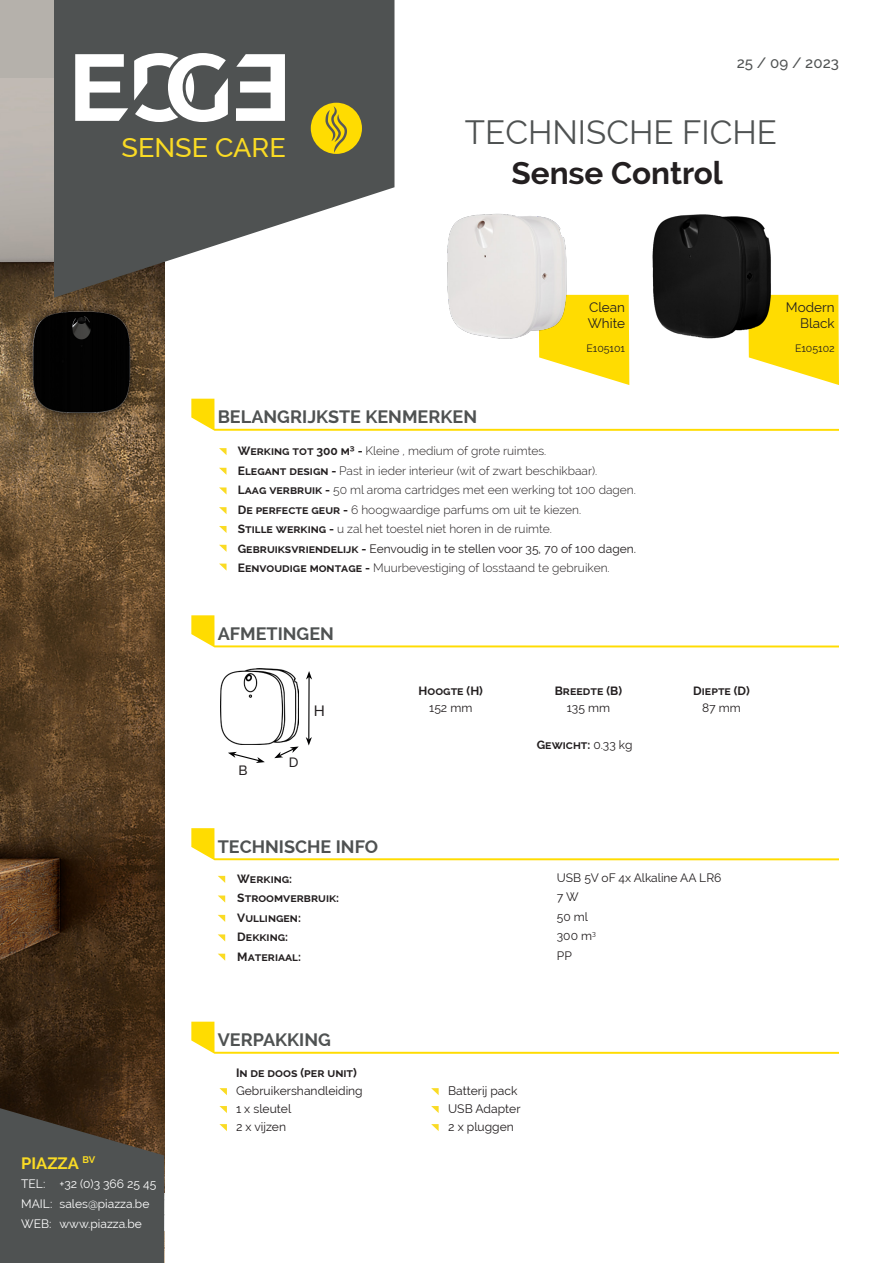
<style>
.page{position:relative;width:893px;height:1263px;background:#fff}
.page>*{position:absolute;margin:0;border:0;box-sizing:border-box;transform-origin:0 0}
.t1{font:33px "Raleway";color:#4f5252}
.t2{font:700 31.5px "Raleway";color:#231f20}
.t3{font:500 27px "Raleway";color:#fadb24}
.t4{font:700 18px "Raleway";color:#4f5252}
.t5{font:700 16.5px "Raleway";color:#fadb24}
.t6{font:500 15px "Raleway";color:#4f5252}
.t7{font:500 15px "Raleway";color:#231f20}
.t8{font:13.5px "Raleway";color:#231f20}
.t9{font:500 13.5px "Raleway";color:#231f20}
.t10{font:12.15px "Raleway";color:#231f20}
.t11{font:700 12.15px "Raleway";color:#231f20}
.t12{font:300 12px "Raleway";color:#231f20}
.t13{font:12px "Raleway";color:#231f20}
.t14{font:700 12px "Raleway";color:#231f20}
.t15{font:12px "Raleway";color:#fff}
.t16{font:10.5px "Raleway";color:#231f20}
.s1{font-weight:700}
.s2{font-weight:400}
</style>
<div class="page">
<svg style="left:191px;top:399px;width:648px;height:32px"></svg>
<svg style="left:219px;top:448px;width:8px;height:7px"></svg>
<svg style="left:219px;top:487px;width:8px;height:7px"></svg>
<svg style="left:219px;top:507px;width:8px;height:7px"></svg>
<svg style="left:219px;top:526px;width:8px;height:7px"></svg>
<svg style="left:219px;top:545px;width:8px;height:7px"></svg>
<svg style="left:219px;top:564px;width:8px;height:7px"></svg>
<svg style="left:191px;top:615px;width:648px;height:32px"></svg>
<svg style="left:191px;top:828px;width:648px;height:32px"></svg>
<svg style="left:191px;top:1022px;width:648px;height:32px"></svg>
<img style="left:220px;top:668px;width:78px;height:77px">
<svg style="left:228px;top:752px;width:37px;height:11px"></svg>
<svg style="left:274px;top:746px;width:25px;height:12px"></svg>
<hr style="left:308px;top:677px;width:2px;height:62px;background:#000001">
<svg style="left:306px;top:671px;width:6px;height:8px"></svg>
<svg style="left:306px;top:737px;width:6px;height:8px"></svg>
<svg style="left:218px;top:876px;width:7px;height:7px"></svg>
<svg style="left:218px;top:895px;width:7px;height:7px"></svg>
<svg style="left:218px;top:915px;width:7px;height:7px"></svg>
<svg style="left:218px;top:934px;width:7px;height:7px"></svg>
<svg style="left:218px;top:954px;width:7px;height:7px"></svg>
<svg style="left:219px;top:468px;width:7px;height:7px"></svg>
<svg style="left:219px;top:1088px;width:8px;height:7px"></svg>
<svg style="left:431px;top:1088px;width:8px;height:7px"></svg>
<svg style="left:219px;top:1106px;width:8px;height:7px"></svg>
<svg style="left:431px;top:1106px;width:8px;height:7px"></svg>
<svg style="left:219px;top:1124px;width:8px;height:7px"></svg>
<svg style="left:431px;top:1124px;width:8px;height:7px"></svg>
<div style="left:0;top:0;width:164px;height:1263px;background:#b5b1ab"></div>
<img style="left:0;top:79px;width:164px;height:1029px">
<svg style="left:54px;top:0;width:340px;height:298px;fill:#4f5252"></svg>
<svg style="left:75px;top:53px;width:210px;height:69px"></svg>
<div style="left:311px;top:103px;width:51px;height:51px;background:#ffdc01;border-radius:50%"></div>
<svg style="left:325px;top:106px;width:22px;height:47px"></svg>
<svg style="left:539px;top:295px;width:90px;height:90px"></svg>
<svg style="left:748px;top:295px;width:91px;height:90px"></svg>
<img style="left:652px;top:214px;width:122px;height:126px">
<img style="left:447px;top:213px;width:122px;height:127px">
<svg style="left:0;top:1108px;width:164px;height:155px;background:#4d4c49"></svg>
<p class="t3" style="left:121px;top:131px;width:166px">SENSE CARE</p>
<p class="t6" style="left:737px;top:54px;width:104px">25 / 09 / 2023</p>
<p class="t1" style="left:465px;top:113px;width:314px">TECHNISCHE FICHE</p>
<p class="t2" style="left:511px;top:155px;width:213px">Sense Control</p>
<p class="t8" style="left:589px;top:299px;width:38px">Clean</p>
<p class="t8" style="left:588px;top:315px;width:39px">White</p>
<p class="t16" style="left:586px;top:342px;width:40px">E105101</p>
<p class="t8" style="left:786px;top:299px;width:50px">Modern</p>
<p class="t8" style="left:800px;top:315px;width:36px">Black</p>
<p class="t16" style="left:795px;top:342px;width:41px">E105102</p>
<p class="t4" style="left:218px;top:406px;width:261px">BELANGRIJKSTE KENMERKEN</p>
<p class="t12" style="left:238px;top:444px;width:310px"><span class="s1">Werking tot 300 m³ -</span> Kleine , medium of grote ruimtes.</p>
<p class="t12" style="left:238px;top:464px;width:361px"><span class="s1">Elegant design -</span> Past in ieder interieur (wit of zwart beschikbaar).</p>
<p class="t12" style="left:238px;top:483px;width:400px"><span class="s1">Laag verbruik -</span> 50 ml aroma cartridges met een werking tot 100 dagen.</p>
<p class="t12" style="left:238px;top:502px;width:345px"><span class="s1">De perfecte geur -</span> 6 hoogwaardige parfums om uit te kiezen.</p>
<p class="t12" style="left:238px;top:522px;width:316px"><span class="s1">Stille werking -</span> u zal het toestel niet horen in de ruimte.</p>
<p class="t13" style="left:238px;top:541px;width:400px"><span class="s1">Gebruiksvriendelijk -</span> Eenvoudig in te stellen voor 35, 70 of 100 dagen.</p>
<p class="t12" style="left:238px;top:561px;width:373px"><span class="s1">Eenvoudige montage -</span> Muurbevestiging of losstaand te gebruiken.</p>
<p class="t5" style="left:21px;top:1153px;width:76px">PIAZZA <sup>BV</sup></p>
<p class="t15" style="left:21px;top:1177px;width:137px">TEL: +32 (0)3 366 25 45</p>
<p class="t15" style="left:21px;top:1196px;width:130px">MAIL: sales@piazza.be</p>
<p class="t15" style="left:21px;top:1216px;width:122px">WEB: www.piazza.be</p>
<p class="t4" style="left:218px;top:623px;width:118px">AFMETINGEN</p>
<p class="t9" style="left:238px;top:762px;width:11px">B</p>
<p class="t9" style="left:289px;top:754px;width:11px">D</p>
<p class="t7" style="left:314px;top:702px;width:13px">H</p>
<p class="t4" style="left:218px;top:836px;width:162px">TECHNISCHE INFO</p>
<p class="t14" style="left:237px;top:872px;width:56px">Werking:</p>
<p class="t14" style="left:237px;top:891px;width:103px">Stroomverbruik:</p>
<p class="t14" style="left:237px;top:911px;width:65px">Vullingen:</p>
<p class="t14" style="left:237px;top:930px;width:52px">Dekking:</p>
<p class="t14" style="left:237px;top:949px;width:65px">Materiaal:</p>
<p class="t4" style="left:218px;top:1029px;width:115px">VERPAKKING</p>
<p class="t11" style="left:236px;top:1066px;width:122px">In de doos (per unit)</p>
<p class="t10" style="left:236px;top:1084px;width:128px">Gebruikershandleiding</p>
<p class="t10" style="left:236px;top:1102px;width:57px">1 x sleutel</p>
<p class="t10" style="left:236px;top:1120px;width:52px">2 x vijzen</p>
<p class="t14" style="left:419px;top:684px;width:66px">Hoogte (H)</p>
<p class="t14" style="left:555px;top:684px;width:69px">Breedte (B)</p>
<p class="t14" style="left:693px;top:684px;width:58px">Diepte (D)</p>
<p class="t13" style="left:429px;top:701px;width:45px">152 mm</p>
<p class="t13" style="left:567px;top:701px;width:45px">135 mm</p>
<p class="t13" style="left:702px;top:701px;width:40px">87 mm</p>
<p class="t14" style="left:537px;top:738px;width:97px">Gewicht: <span class="s2">0.33 kg</span></p>
<p class="t13" style="left:557px;top:871px;width:166px">USB 5V oF 4x Alkaline AA LR6</p>
<p class="t13" style="left:557px;top:890px;width:23px">7 W</p>
<p class="t13" style="left:557px;top:910px;width:33px">50 ml</p>
<p class="t13" style="left:557px;top:929px;width:41px">300 m<sup>3</sup></p>
<p class="t13" style="left:557px;top:948px;width:16px">PP</p>
<p class="t10" style="left:448px;top:1084px;width:71px">Batterij pack</p>
<p class="t10" style="left:448px;top:1102px;width:74px">USB Adapter</p>
<p class="t10" style="left:448px;top:1120px;width:67px">2 x pluggen</p>
</div>
